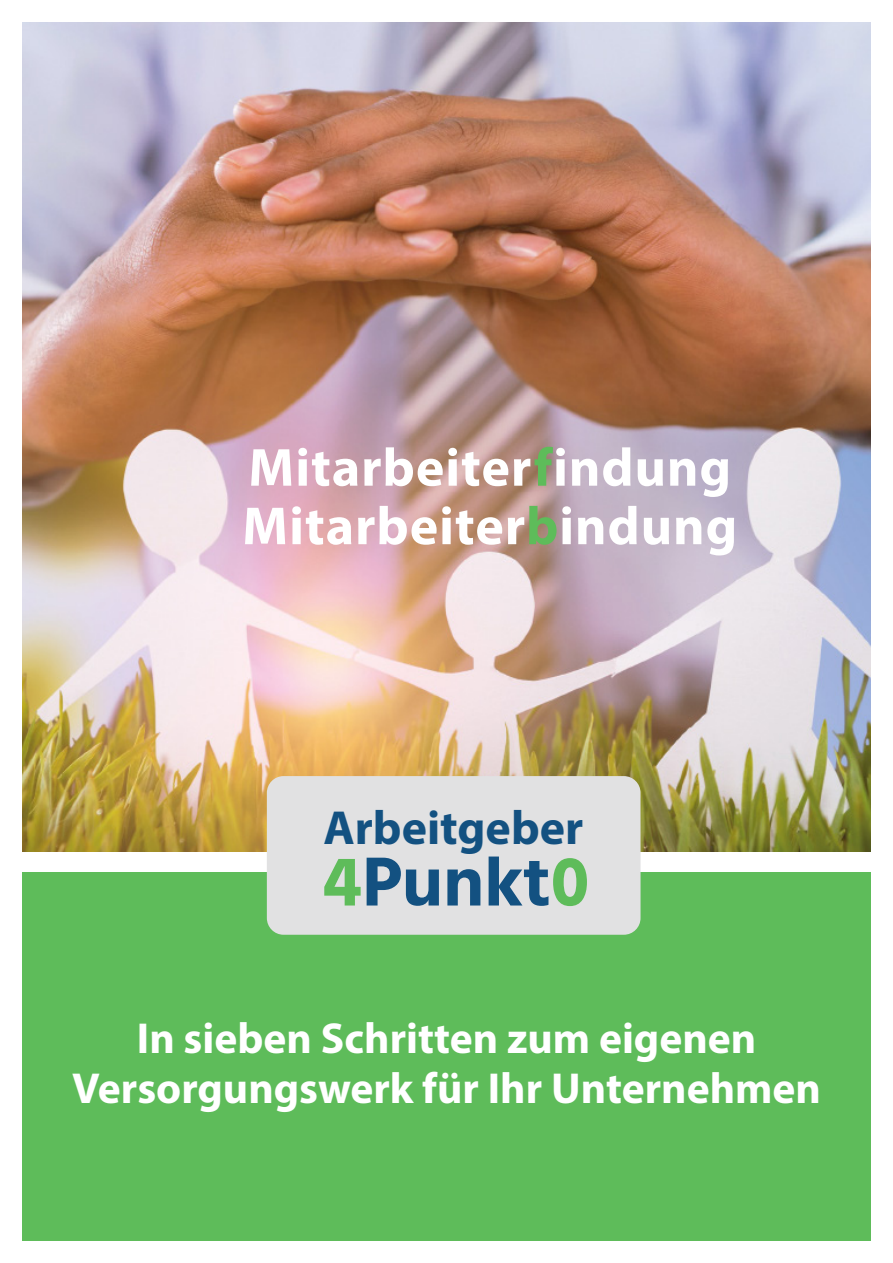
<style>
.page{position:relative;width:893px;height:1263px;background:#fff}
.page>*{position:absolute;margin:0;border:0;box-sizing:border-box;transform-origin:0 0}
.t1{font:700 54px "Myriad Pro";letter-spacing:.015em;color:#fff}
.t2{font:700 48px "Myriad Pro";color:#135181}
.t3{font:700 43.5px/49.5px "Myriad Pro";color:#fff;text-align:center}
.s1{color:#5ebc5a}
</style>
<div class="page">
<div style="left:22px;top:872px;width:849px;height:369px;background:#5ebc5a"></div>
<img style="left:22px;top:22px;width:848px;height:829px">
<div style="left:267px;top:776px;width:373px;height:159px;background:#e1e1e2;border-radius:17px"></div>
<svg style="left:367px;top:856px;width:220px;height:50px"></svg>
<svg style="left:324px;top:859px;width:37px;height:46px"></svg>
<p class="t1" style="left:248px;top:432px;width:484px">Mitarbeiter<span class="s1">f</span>indung</p>
<p class="t1" style="left:242px;top:491px;width:496px">Mitarbeiter<span class="s1">b</span>indung</p>
<p class="t2" style="left:324px;top:796px;width:261px">Arbeitgeber</p>
<p class="t3" style="left:72px;top:1012px;width:751px">In sieben Schritten zum eigenen<br>Versorgungswerk für Ihr Unternehmen</p>
</div>
